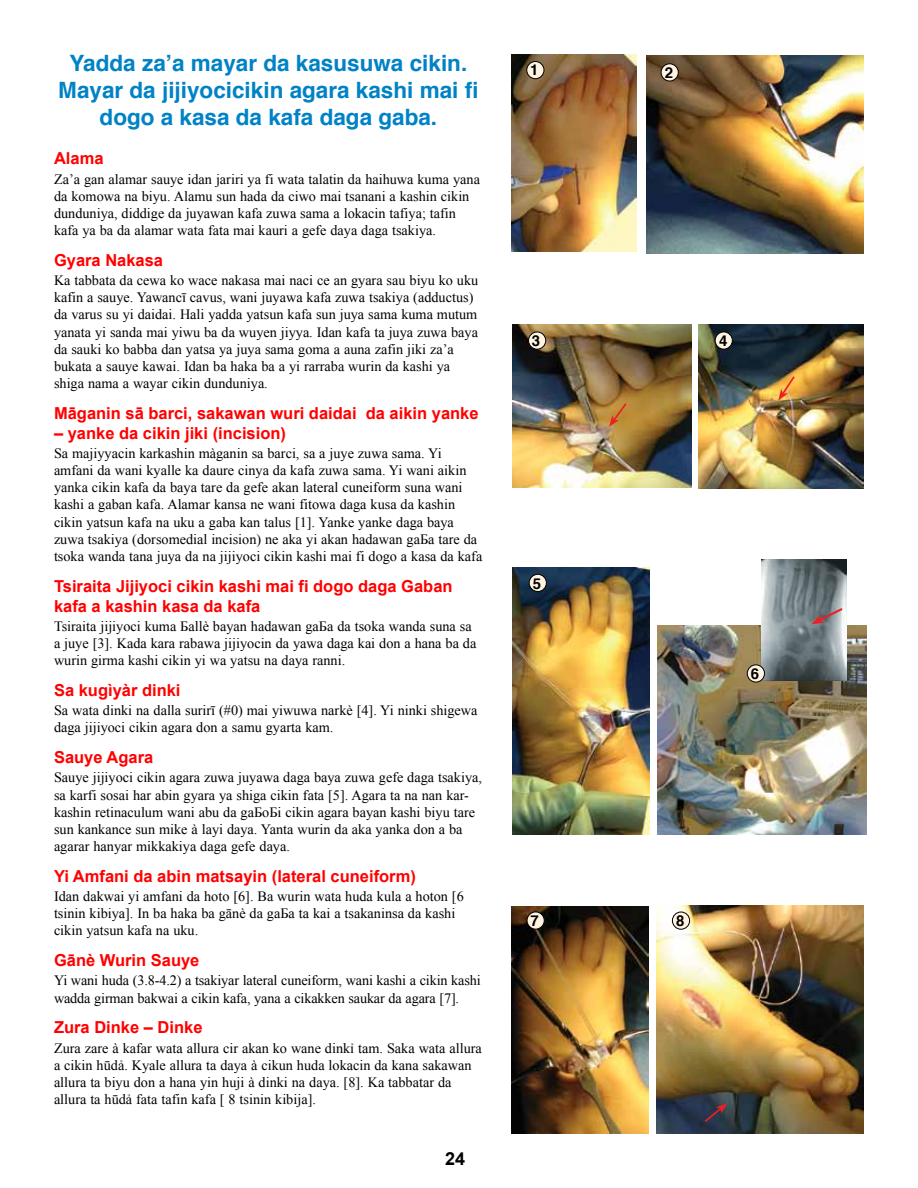
<style>
.page{position:relative;width:918px;height:1188px;background:#fff}
.page>*{position:absolute;margin:0;border:0;box-sizing:border-box;transform-origin:0 0}
.t1{font:700 22.5px/27px "Helvetica";color:#0082c6;text-align:center}
.t2{font:700 18px "Arial";color:#000}
.t3{font:700 16.5px/20px "Arial";color:#f00}
.t4{font:700 15px "Helvetica";color:#000}
.t5{font:14.25px/17.1px "Times New Roman";color:#000}
</style>
<div class="page">
<img style="left:511px;top:54px;width:126px;height:198px">
<img style="left:646px;top:56px;width:217px;height:197px">
<img style="left:512px;top:324px;width:179px;height:164px">
<img style="left:699px;top:324px;width:165px;height:164px">
<svg style="left:609px;top:401px;width:19px;height:26px"></svg>
<svg style="left:778px;top:374px;width:18px;height:27px"></svg>
<img style="left:658px;top:626px;width:209px;height:209px">
<img style="left:512px;top:568px;width:138px;height:267px">
<img style="left:761px;top:559px;width:85px;height:121px">
<svg style="left:811px;top:606px;width:34px;height:18px"></svg>
<img style="left:512px;top:906px;width:137px;height:228px">
<img style="left:657px;top:906px;width:207px;height:228px">
<svg style="left:703px;top:1103px;width:24px;height:21px"></svg>
<div style="left:661px;top:64px;width:17px;height:17px;background:#fff3e1;border-radius:50%"></div>
<div style="left:661px;top:64px;width:17px;height:17px;border:1px solid #000;border-radius:50%"></div>
<div style="left:529px;top:332px;width:17px;height:17px;background:#fff3e1;border-radius:50%"></div>
<div style="left:528px;top:332px;width:18px;height:17px;border:1px solid #000;border-radius:50%"></div>
<div style="left:715px;top:332px;width:17px;height:17px;background:#fff3e1;border-radius:50%"></div>
<div style="left:715px;top:332px;width:18px;height:17px;border:1px solid #000;border-radius:50%"></div>
<div style="left:529px;top:574px;width:17px;height:18px;background:#fff3e1;border-radius:50%"></div>
<div style="left:529px;top:574px;width:18px;height:18px;border:1px solid #000;border-radius:50%"></div>
<div style="left:747px;top:665px;width:18px;height:17px;background:#fff3e1;border-radius:50%"></div>
<div style="left:747px;top:665px;width:18px;height:17px;border:1px solid #000;border-radius:50%"></div>
<div style="left:527px;top:912px;width:17px;height:17px;background:#fff3e1;border-radius:50%"></div>
<div style="left:527px;top:912px;width:17px;height:17px;border:1px solid #000;border-radius:50%"></div>
<div style="left:672px;top:912px;width:18px;height:17px;background:#fff3e1;border-radius:50%"></div>
<div style="left:672px;top:912px;width:18px;height:17px;border:1px solid #000;border-radius:50%"></div>
<div style="left:527px;top:62px;width:17px;height:17px;background:#fff3e1;border-radius:50%"></div>
<div style="left:527px;top:61px;width:17px;height:18px;border:1px solid #000;border-radius:50%"></div>
<h1 class="t1" style="left:58px;top:50px;width:422px">Yadda za’a mayar da kasusuwa cikin.<br>Mayar da jijiyocicikin agara kashi mai fi dogo a kasa da kafa daga gaba.</h1>
<p class="t3" style="left:54px;top:149px;width:51px">Alama</p>
<p class="t5" style="left:54px;top:170px;width:428px">Za’a gan alamar sauye idan jariri ya fi wata talatin da haihuwa kuma yana da komowa na biyu. Alamu sun hada da ciwo mai tsanani a kashin cikin dunduniya, diddige da juyawan kafa zuwa sama a lokacin tafiya; tafin kafa ya ba da alamar wata fata mai kauri a gefe daya daga tsakiya.</p>
<p class="t3" style="left:54px;top:251px;width:111px">Gyara Nakasa</p>
<p class="t5" style="left:54px;top:272px;width:426px">Ka tabbata da cewa ko wace nakasa mai naci ce an gyara sau biyu ko uku kafin a sauye. Yawancī cavus, wani juyawa kafa zuwa tsakiya (adductus) da varus su yi daidai. Hali yadda yatsun kafa sun juya sama kuma mutum yanata yi sanda mai yiwu ba da wuyen jiyya. Idan kafa ta juya zuwa baya da sauki ko babba dan yatsa ya juya sama goma a auna zafin jiki za’a bukata a sauye kawai. Idan ba haka ba a yi rarraba wurin da kashi ya shiga nama a wayar cikin dunduniya.</p>
<p class="t3" style="left:54px;top:404px;width:426px">Māganin sā barci, sakawan wuri daidai da aikin yanke</p>
<p class="t3" style="left:54px;top:423px;width:234px">– yanke da cikin jiki (incision)</p>
<p class="t5" style="left:54px;top:444px;width:430px">Sa majiyyacin karkashin màganin sa barci, sa a juye zuwa sama. Yi amfani da wani kyalle ka daure cinya da kafa zuwa sama. Yi wani aikin yanka cikin kafa da baya tare da gefe akan lateral cuneiform suna wani kashi a gaban kafa. Alamar kansa ne wani fitowa daga kusa da kashin cikin yatsun kafa na uku a gaba kan talus [1]. Yanke yanke daga baya zuwa tsakiya (dorsomedial incision) ne aka yi akan hadawan gaБa tare da tsoka wanda tana juya da na jijiyoci cikin kashi mai fi dogo a kasa da kafa</p>
<p class="t3" style="left:54px;top:576px;width:400px">Tsiraita Jijiyoci cikin kashi mai fi dogo daga Gaban kafa a kashin kasa da kafa</p>
<p class="t5" style="left:54px;top:617px;width:424px">Tsiraita jijiyoci kuma Бallè bayan hadawan gaБa da tsoka wanda suna sa a juye [3]. Kada kara rabawa jijiyocin da yawa daga kai don a hana ba da wurin girma kashi cikin yi wa yatsu na daya ranni.</p>
<p class="t3" style="left:54px;top:681px;width:128px">Sa kugìyàr dinki</p>
<p class="t5" style="left:54px;top:702px;width:425px">Sa wata dinki na dalla surirī (#0) mai yiwuwa narkè [4]. Yi ninki shigewa daga jijiyoci cikin agara don a samu gyarta kam.</p>
<p class="t3" style="left:54px;top:748px;width:101px">Sauye Agara</p>
<p class="t5" style="left:54px;top:769px;width:430px">Sauye jijiyoci cikin agara zuwa juyawa daga baya zuwa gefe daga tsakiya, sa karfi sosai har abin gyara ya shiga cikin fata [5]. Agara ta na nan kar&shy;kashin retinaculum wani abu da gaБoБi cikin agara bayan kashi biyu tare sun kankance sun mike à layi daya. Yanta wurin da aka yanka don a ba agarar hanyar mikkakiya daga gefe daya.</p>
<p class="t3" style="left:54px;top:867px;width:363px">Yi Amfani da abin matsayin (lateral cuneiform)</p>
<p class="t5" style="left:54px;top:888px;width:411px">Idan dakwai yi amfani da hoto [6]. Ba wurin wata huda kula a hoton [6 tsinin kibiya]. In ba haka ba gānè da gaБa ta kai a tsakaninsa da kashi cikin yatsun kafa na uku.</p>
<p class="t3" style="left:54px;top:951px;width:147px">Gānè Wurin Sauye</p>
<p class="t5" style="left:54px;top:972px;width:428px">Yi wani huda (3.8-4.2) a tsakiyar lateral cuneiform, wani kashi a cikin kashi wadda girman bakwai a cikin kafa, yana a cikakken saukar da agara [7].</p>
<p class="t3" style="left:54px;top:1018px;width:150px">Zura Dinke – Dinke</p>
<p class="t5" style="left:54px;top:1039px;width:429px">Zura zare à kafar wata allura cir akan ko wane dinkỉ tam. Saka wata allura a cikin hūdả. Kyale allura ta daya à cikun huda lokacin da kana sakawan allura ta biyu don a hana yin huji à dinki na daya. [8]. Ka tabbatar da allura ta hūdả fata tafin kafa [ 8 tsinin kibija].</p>
<p class="t2" style="left:445px;top:1146px;width:22px">24</p>
<p class="t4" style="left:530px;top:58px;width:10px">1</p>
<p class="t4" style="left:665px;top:61px;width:10px">2</p>
<p class="t4" style="left:532px;top:329px;width:10px">3</p>
<p class="t4" style="left:719px;top:329px;width:10px">4</p>
<p class="t4" style="left:533px;top:571px;width:10px">5</p>
<p class="t4" style="left:751px;top:662px;width:10px">6</p>
<p class="t4" style="left:530px;top:909px;width:10px">7</p>
<p class="t4" style="left:676px;top:909px;width:10px">8</p>
</div>
